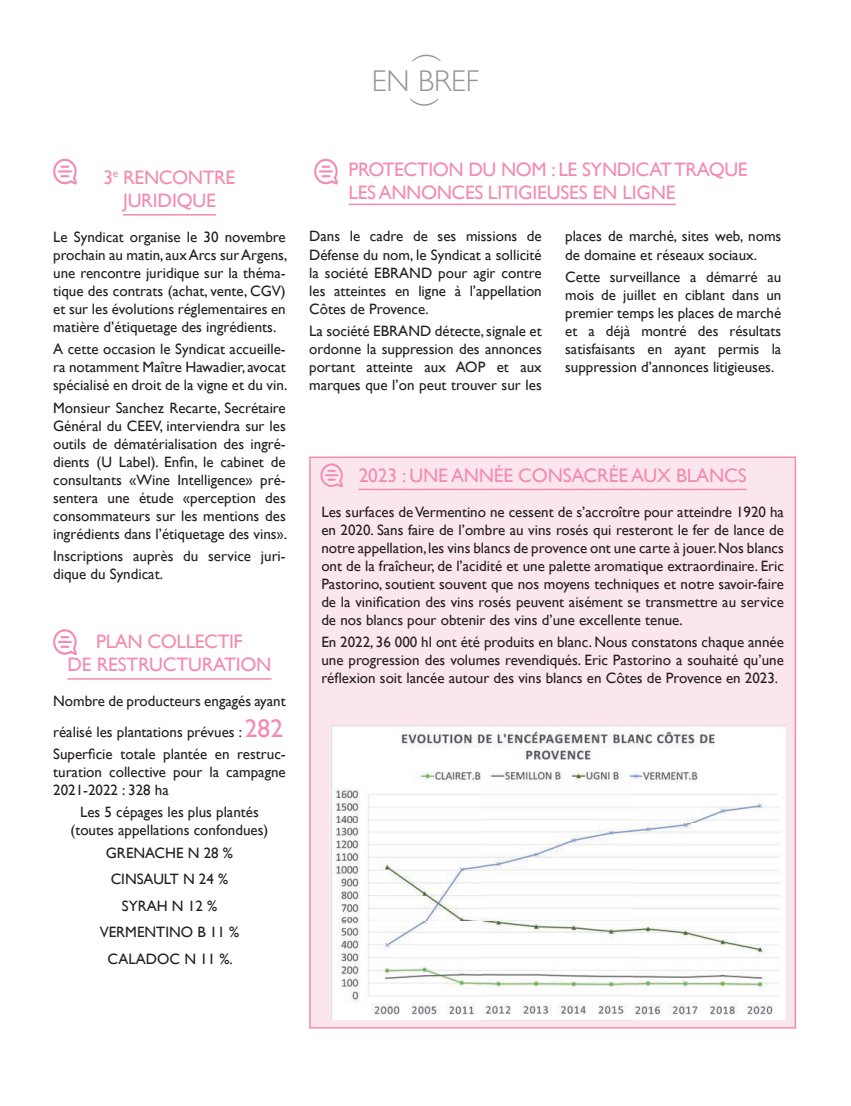
<style>
.page{position:relative;width:851px;height:1106px;background:#fff}
.page>*{position:absolute;margin:0;border:0;box-sizing:border-box;transform-origin:0 0}
.t1{font:300 30px/25.5px "Gill Sans";color:#939598;text-align:center}
.t2{font:19.5px/23.4px "Gill Sans";letter-spacing:-.01em;color:#f38cb2;text-align:center}
.t3{font:15px/18px "Gill Sans";color:#231f20;text-align:justify}
.s1{font-size:25.5px;color:#f38cb2}
</style>
<div class="page">
<svg style="left:53px;top:159px;width:24px;height:26px"></svg>
<svg style="left:314px;top:159px;width:24px;height:26px"></svg>
<svg style="left:53px;top:629px;width:24px;height:26px"></svg>
<div style="left:310px;top:457px;width:485px;height:570px;background:#fce6ed"></div>
<hr style="left:358px;top:488px;width:388px;height:2px;background:#f38cb2">
<div style="left:309px;top:456px;width:487px;height:572px;border:2px solid #f38cb2"></div>
<svg style="left:320px;top:463px;width:23px;height:25px"></svg>
<hr style="left:67px;top:678px;width:204px;height:1px;background:#f38cb2">
<hr style="left:123px;top:214px;width:93px;height:1px;background:#f38cb2">
<img style="left:331px;top:725px;width:454px;height:295px">
<hr style="left:348px;top:204px;width:327px;height:1px;background:#f38cb2">
<h2 class="t2" style="left:104px;top:165px;width:133px">3<sup>e</sup> RENCONTRE<br>JURIDIQUE</h2>
<p class="t3" style="left:53px;top:228px;width:235px">Le Syndicat organise le 30 novembre prochain au matin, aux Arcs sur Argens, une rencontre juridique sur la théma&shy;tique des contrats (achat, vente, CGV) et sur les évolutions réglementaires en matière d’étiquetage des ingrédients.</p>
<p class="t3" style="left:53px;top:340px;width:235px">A cette occasion le Syndicat accueille&shy;ra notamment Maître Hawadier, avocat spécialisé en droit de la vigne et du vin.</p>
<p class="t3" style="left:53px;top:398px;width:235px">Monsieur Sanchez Recarte, Secrétaire Général du CEEV, interviendra sur les outils de dématérialisation des ingré&shy;dients (U Label). Enfin, le cabinet de consultants «Wine Intelligence» pré&shy;sentera une étude «perception des consommateurs sur les mentions des ingrédients dans l’étiquetage des vins».</p>
<p class="t3" style="left:53px;top:547px;width:234px">Inscriptions auprès du service juri&shy;dique du Syndicat.</p>
<h2 class="t2" style="left:67px;top:629px;width:205px">PLAN COLLECTIF<br>DE RESTRUCTURATION</h2>
<p class="t3" style="left:53px;top:685px;width:234px;line-height:30.6px">Nombre de producteurs engagés ayant réalisé les plantations prévues : <span class="s1">282</span></p>
<p class="t3" style="left:53px;top:745px;width:234px">Superficie totale plantée en restruc&shy;turation collective pour la campagne 2021-2022 : 328 ha</p>
<p class="t3" style="left:70px;top:803px;width:199px;text-align:center">Les 5 cépages les plus plantés (toutes appellations confondues)</p>
<p class="t3" style="left:100px;top:839px;width:141px;line-height:26.5px;text-align:center">GRENACHE N 28 %<br>CINSAULT N 24 %<br>SYRAH N 12 %<br>VERMENTINO B 11 %<br>CALADOC N 11 %.</p>
<h1 class="t1" style="left:372px;top:41px;width:109px">︵<br>EN BREF</h1>
<h1 class="t1" style="left:420px;top:85px;width:29px">︶</h1>
<h2 class="t2" style="left:348px;top:157px;width:400px;text-align:left">PROTECTION DU NOM : LE SYNDICAT TRAQUE<br>LES ANNONCES LITIGIEUSES EN LIGNE</h2>
<p class="t3" style="left:309px;top:227px;width:234px">Dans le cadre de ses missions de Défense du nom, le Syndicat a sollicité la société EBRAND pour agir contre les atteintes en ligne à l’appellation Côtes de Provence.</p>
<p class="t3" style="left:309px;top:321px;width:234px">La société EBRAND détecte, signale et ordonne la suppression des annonces portant atteinte aux AOP et aux marques que l’on peut trouver sur les</p>
<p class="t3" style="left:565px;top:227px;width:218px">places de marché, sites web, noms de domaine et réseaux sociaux.</p>
<p class="t3" style="left:565px;top:267px;width:218px">Cette surveillance a démarré au mois de juillet en ciblant dans un premier temps les places de marché et a déjà montré des résultats satisfaisants en ayant permis la suppression d’annonces litigieuses.</p>
<h2 class="t2" style="left:358px;top:463px;width:389px">2023 : UNE ANNÉE CONSACRÉE AUX BLANCS</h2>
<p class="t3" style="left:321px;top:502px;width:464px">Les surfaces de Vermentino ne cessent de s’accroître pour atteindre 1920 ha en 2020. Sans faire de l’ombre au vins rosés qui resteront le fer de lance de notre appellation, les vins blancs de provence ont une carte à jouer. Nos blancs ont de la fraîcheur, de l’acidité et une palette aromatique extraordinaire. Eric Pastorino, soutient souvent que nos moyens techniques et notre savoir-faire de la vinification des vins rosés peuvent aisément se transmettre au service de nos blancs pour obtenir des vins d’une excellente tenue.</p>
<p class="t3" style="left:321px;top:632px;width:464px">En 2022, 36 000 hl ont été produits en blanc. Nous constatons chaque année une progression des volumes revendiqués. Eric Pastorino a souhaité qu’une réflexion soit lancée autour des vins blancs en Côtes de Provence en 2023.</p>
</div>
